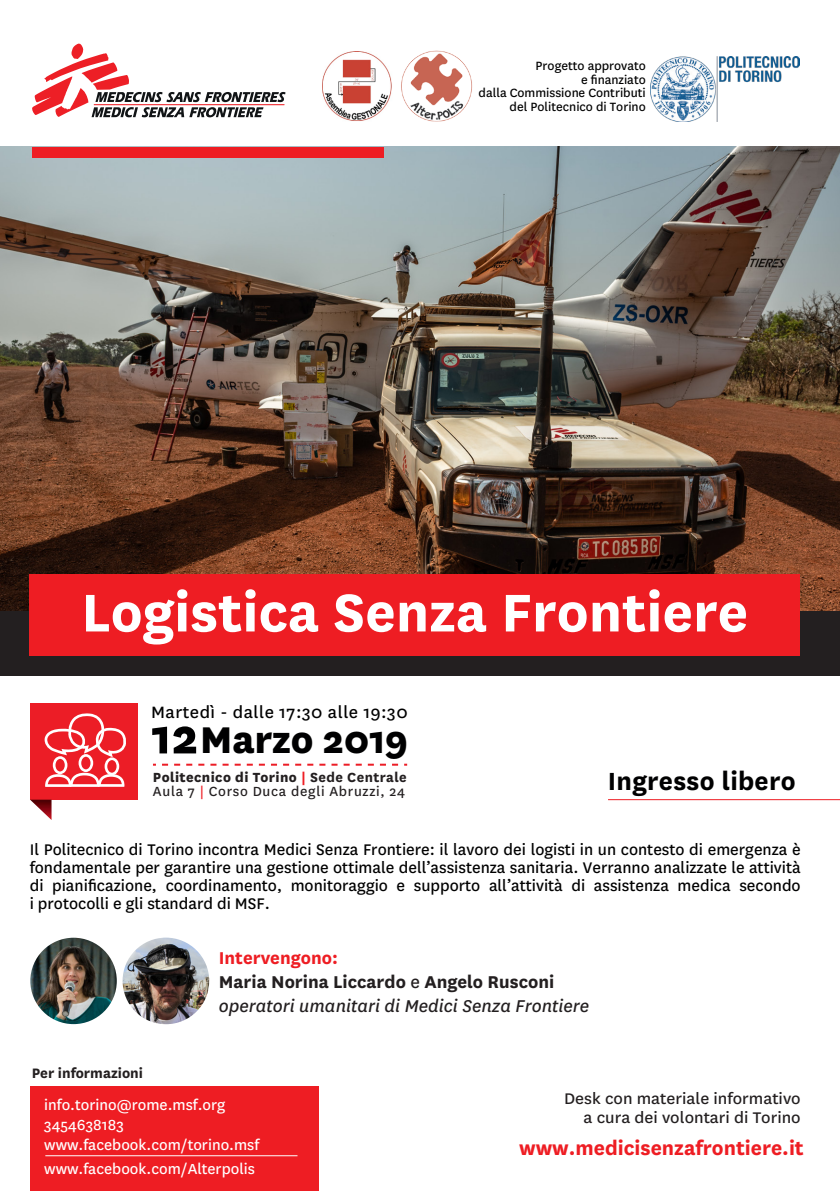
<style>
.page{position:relative;width:840px;height:1191px;background:#fff}
.page>*{position:absolute;margin:0;border:0;box-sizing:border-box;transform-origin:0 0}
.t1{font:700 62px "Medecins Sans";color:#fff}
.t2{font:800 54.8px "Medecins Sans";color:#000001}
.t3{font:800 43.4px "Medecins Sans";letter-spacing:-.01em;color:#000001}
.t4{font:700 29px "Medecins Sans";letter-spacing:.01em;color:#000001}
.t5{font:700 23px "Medecins Sans";color:#ee1d23}
.t6{font:700 20px/24px "Medecins Sans";color:#231f20}
.t7{font:italic 20px "Medecins Sans Regolare";color:#231f20}
.t8{font:19.2px "Medecins Sans Regolare";letter-spacing:.025em;color:#000001}
.t9{font:18px/18px "Medecins Sans Regolare";color:#000001;text-align:justify}
.t10{font:18px/19.8px "Medecins Sans Regolare";color:#231f20;text-align:right;scale:1.04 1}
.t11{font:17px/20.4px "Medecins Sans Regolare";color:#fff}
.t12{font:700 16px "Medecins Sans";color:#231f20}
.t13{font:800 15.4px "Medecins Sans";letter-spacing:.025em;color:#231f20}
.t14{font:15.4px "Medecins Sans Regolare";letter-spacing:.045em;color:#231f20}
.t15{font:14px/13.4px "Medecins Sans Regolare";color:#000001;text-align:right}
.s1{color:#ee1d23}
.s2{font-weight:700}
.s3{font-family:"Medecins Sans Regolare";font-weight:400}
</style>
<div class="page">
<img style="left:0;top:147px;width:839px;height:464px">
<svg style="left:162px;top:763px;width:245px;height:2px"></svg>
<div style="left:0;top:611px;width:839px;height:64px;background:#231f20"></div>
<div style="left:32px;top:147px;width:352px;height:10px;background:#ee1d23"></div>
<div style="left:30px;top:1086px;width:288px;height:105px;background:#ee1d23"></div>
<div style="left:30px;top:573px;width:769px;height:82px;background:#ee1d23"></div>
<svg style="left:32px;top:44px;width:253px;height:73px"></svg>
<hr style="left:607px;top:799px;width:232px;height:1px;background:#ee1d23">
<div style="left:30px;top:703px;width:107px;height:96px;background:#ec1d26"></div>
<svg style="left:44px;top:713px;width:82px;height:74px"></svg>
<hr style="left:45px;top:1155px;width:252px;height:1px;background:#fff">
<svg style="left:30px;top:799px;width:21px;height:21px"></svg>
<img style="left:322px;top:52px;width:70px;height:69px">
<img style="left:401px;top:50px;width:72px;height:72px">
<img style="left:650px;top:56px;width:148px;height:66px">
<img style="left:122px;top:937px;width:87px;height:87px;border-radius:43px">
<img style="left:30px;top:937px;width:87px;height:87px;border-radius:43px">
<p class="t15" style="left:478px;top:59px;width:168px">Progetto approvato<br>e finanziato<br>dalla Commissione Contributi del Politecnico di Torino</p>
<h1 class="t1" style="left:81px;top:568px;width:668px">Logistica Senza Frontiere</h1>
<p class="t8" style="left:151px;top:699px;width:258px">Martedì - dalle 17:30 alle 19:30</p>
<h2 class="t2" style="left:151px;top:697px;width:49px">12</h2>
<h3 class="t3" style="left:200px;top:708px;width:209px">Marzo 2019</h3>
<p class="t13" style="left:153px;top:766px;width:255px">Politecnico di Torino <span class="s1">|</span> <span class="s2">Sede Centrale</span></p>
<p class="t14" style="left:153px;top:781px;width:253px">Aula 7 <span class="s1">|</span> Corso Duca degli Abruzzi, 24</p>
<h3 class="t4" style="left:607px;top:760px;width:189px">Ingresso libero</h3>
<p class="t9" style="left:30px;top:839px;width:772px">Il Politecnico di Torino incontra Medici Senza Frontiere: il lavoro dei logisti in un contesto di emergenza è fondamentale per garantire una gestione ottimale dell’assistenza sanitaria. Verranno analizzate le attività di pianificazione, coordinamento, monitoraggio e supporto all’attività di assistenza medica secondo i protocolli e gli standard di MSF.</p>
<p class="t12" style="left:32px;top:1061px;width:113px">Per informazioni</p>
<p class="t6" style="left:219px;top:944px;width:337px"><span class="s1">Intervengono:<br></span>Maria Norina Liccardo <span class="s3">e</span> Angelo Rusconi</p>
<p class="t7" style="left:219px;top:992px;width:372px">operatori umanitari di Medici Senza Frontiere</p>
<p class="t11" style="left:44px;top:1093px;width:216px">info.torino@rome.msf.org<br>3454638183 www.facebook.com/torino.msf</p>
<p class="t11" style="left:44px;top:1158px;width:212px">www.facebook.com/Alterpolis</p>
<p class="t10" style="left:564px;top:1087px;width:229px">Desk con materiale informativo a cura dei volontari di Torino</p>
<p class="t5" style="left:519px;top:1131px;width:286px">www.medicisenzafrontiere.it</p>
</div>
